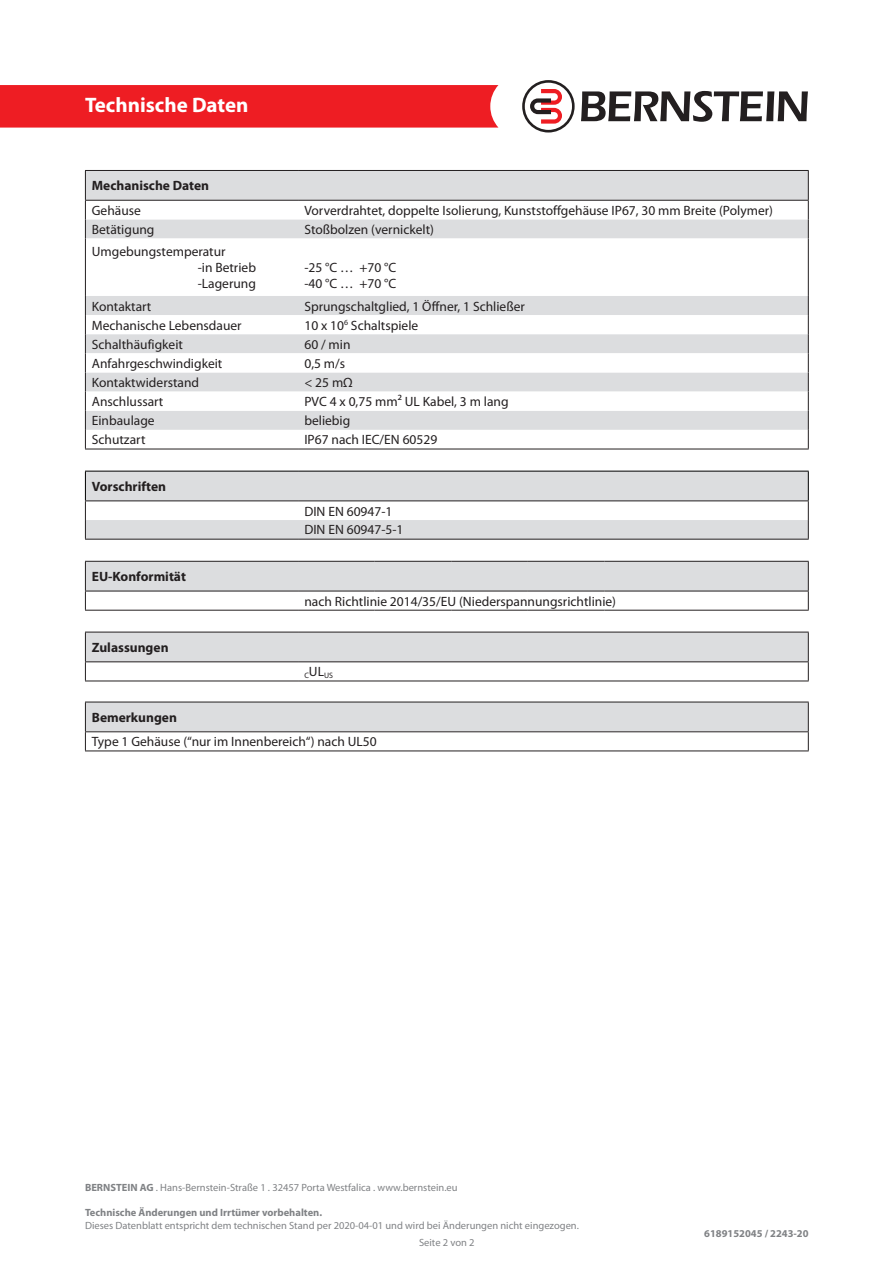
<style>
.page{position:relative;width:893px;height:1263px;background:#fff}
.page>*{position:absolute;margin:0;border:0;box-sizing:border-box;transform-origin:0 0}
.t1{font:700 21px "Myriad Pro";color:#fff}
.t2{font:13.5px "Myriad Pro";color:#231f20}
.t3{font:700 13.5px "Myriad Pro";color:#231f20}
.t4{font:10.5px "Myriad Pro";color:#808285}
.t5{font:700 10.5px "Myriad Pro";color:#808285}
.t6{font:7.8px "Myriad Pro";color:#231f20}
.s1{font-weight:700}
</style>
<div class="page">
<div style="left:0;top:85px;width:498px;height:43px;background:#ee1d23"></div>
<svg style="left:581px;top:91px;width:227px;height:31px"></svg>
<svg style="left:522px;top:80px;width:53px;height:53px"></svg>
<div style="left:86px;top:171px;width:722px;height:29px;background:#dcdddf"></div>
<svg style="left:86px;top:201px;width:722px;height:248px"></svg>
<svg style="left:85px;top:171px;width:1px;height:67px"></svg>
<svg style="left:808px;top:171px;width:1px;height:67px"></svg>
<hr style="left:85px;top:238px;width:1px;height:58px;background:#231f20">
<hr style="left:808px;top:238px;width:1px;height:58px;background:#231f20">
<svg style="left:85px;top:296px;width:1px;height:153px"></svg>
<svg style="left:808px;top:296px;width:1px;height:153px"></svg>
<hr style="left:85px;top:449px;width:213px;height:1px;background:#231f20">
<hr style="left:298px;top:449px;width:511px;height:1px;background:#231f20">
<hr style="left:85px;top:170px;width:213px;height:1px;background:#231f20">
<hr style="left:298px;top:170px;width:511px;height:1px;background:#231f20">
<hr style="left:85px;top:200px;width:213px;height:1px;background:#231f20">
<hr style="left:298px;top:200px;width:511px;height:1px;background:#231f20">
<svg style="left:85px;top:471px;width:724px;height:68px"></svg>
<hr style="left:85px;top:539px;width:213px;height:1px;background:#231f20">
<hr style="left:298px;top:539px;width:511px;height:1px;background:#231f20">
<svg style="left:85px;top:562px;width:724px;height:48px"></svg>
<hr style="left:85px;top:561px;width:213px;height:1px;background:#231f20">
<hr style="left:298px;top:561px;width:77px;height:1px;background:#231f20">
<hr style="left:375px;top:561px;width:76px;height:1px;background:#231f20">
<hr style="left:451px;top:561px;width:77px;height:1px;background:#231f20">
<hr style="left:528px;top:561px;width:76px;height:1px;background:#231f20">
<hr style="left:604px;top:561px;width:205px;height:1px;background:#231f20">
<hr style="left:85px;top:591px;width:213px;height:1px;background:#231f20">
<hr style="left:298px;top:591px;width:77px;height:1px;background:#231f20">
<hr style="left:375px;top:591px;width:76px;height:1px;background:#231f20">
<hr style="left:451px;top:591px;width:77px;height:1px;background:#231f20">
<hr style="left:528px;top:591px;width:76px;height:1px;background:#231f20">
<hr style="left:604px;top:591px;width:205px;height:1px;background:#231f20">
<hr style="left:85px;top:610px;width:213px;height:1px;background:#231f20">
<hr style="left:298px;top:610px;width:77px;height:1px;background:#231f20">
<hr style="left:375px;top:610px;width:76px;height:1px;background:#231f20">
<hr style="left:451px;top:610px;width:77px;height:1px;background:#231f20">
<hr style="left:528px;top:610px;width:76px;height:1px;background:#231f20">
<hr style="left:604px;top:610px;width:205px;height:1px;background:#231f20">
<svg style="left:85px;top:632px;width:724px;height:49px"></svg>
<hr style="left:85px;top:681px;width:213px;height:1px;background:#231f20">
<hr style="left:298px;top:681px;width:511px;height:1px;background:#231f20">
<div style="left:85px;top:702px;width:723px;height:30px;background:#dcdddf"></div>
<hr style="left:85px;top:731px;width:724px;height:1px;background:#231f20">
<hr style="left:85px;top:702px;width:724px;height:1px;background:#231f20">
<svg style="left:85px;top:702px;width:1px;height:48px"></svg>
<svg style="left:808px;top:702px;width:1px;height:48px"></svg>
<hr style="left:85px;top:750px;width:724px;height:1px;background:#231f20">
<h1 class="t1" style="left:85px;top:91px;width:165px">Technische Daten</h1>
<p class="t3" style="left:92px;top:177px;width:119px">Mechanische Daten</p>
<p class="t2" style="left:92px;top:202px;width:51px">Gehäuse</p>
<p class="t2" style="left:304px;top:202px;width:470px">Vorverdrahtet, doppelte Isolierung, Kunststoffgehäuse IP67, 30 mm Breite (Polymer)</p>
<p class="t2" style="left:92px;top:221px;width:64px">Betätigung</p>
<p class="t2" style="left:304px;top:221px;width:131px">Stoßbolzen (vernickelt)</p>
<p class="t2" style="left:92px;top:243px;width:135px">Umgebungstemperatur</p>
<p class="t2" style="left:198px;top:259px;width:60px">-in Betrieb</p>
<p class="t2" style="left:198px;top:276px;width:60px">-Lagerung</p>
<p class="t2" style="left:304px;top:259px;width:93px">-25 °C … +70 °C</p>
<p class="t2" style="left:304px;top:276px;width:93px">-40 °C … +70 °C</p>
<p class="t2" style="left:92px;top:298px;width:61px">Kontaktart</p>
<p class="t2" style="left:304px;top:298px;width:222px">Sprungschaltglied, 1 Öffner, 1 Schließer</p>
<p class="t2" style="left:92px;top:317px;width:151px">Mechanische Lebensdauer</p>
<p class="t2" style="left:304px;top:317px;width:115px">10 x 10<sup>6</sup> Schaltspiele</p>
<p class="t2" style="left:92px;top:336px;width:93px">Schalthäufigkeit</p>
<p class="t2" style="left:304px;top:336px;width:48px">60 / min</p>
<p class="t2" style="left:92px;top:355px;width:132px">Anfahrgeschwindigkeit</p>
<p class="t2" style="left:304px;top:355px;width:42px">0,5 m/s</p>
<p class="t2" style="left:92px;top:374px;width:109px">Kontaktwiderstand</p>
<p class="t2" style="left:304px;top:374px;width:50px">&lt; 25 mΩ</p>
<p class="t2" style="left:92px;top:393px;width:73px">Anschlussart</p>
<p class="t2" style="left:304px;top:393px;width:206px">PVC 4 x 0,75 mm² UL Kabel, 3 m lang</p>
<p class="t2" style="left:92px;top:412px;width:64px">Einbaulage</p>
<p class="t2" style="left:304px;top:412px;width:47px">beliebig</p>
<p class="t2" style="left:92px;top:431px;width:55px">Schutzart</p>
<p class="t2" style="left:304px;top:431px;width:134px">IP67 nach IEC/EN 60529</p>
<p class="t3" style="left:92px;top:478px;width:76px">Vorschriften</p>
<p class="t2" style="left:304px;top:503px;width:90px">DIN EN 60947-1</p>
<p class="t2" style="left:304px;top:522px;width:101px">DIN EN 60947-5-1</p>
<p class="t3" style="left:92px;top:568px;width:96px">EU-Konformität</p>
<p class="t2" style="left:304px;top:593px;width:313px">nach Richtlinie 2014/35/EU (Niederspannungsrichtlinie)</p>
<p class="t3" style="left:92px;top:639px;width:78px">Zulassungen</p>
<p class="t6" style="left:304px;top:670px;width:30px">C<sup>UL</sup>US</p>
<p class="t3" style="left:92px;top:709px;width:87px">Bemerkungen</p>
<p class="t2" style="left:92px;top:733px;width:286px">Type 1 Gehäuse (“nur im Innenbereich“) nach UL50</p>
<p class="t4" style="left:85px;top:1181px;width:374px"><span class="s1">BERNSTEIN AG</span> . Hans-Bernstein-Straße 1 . 32457 Porta Westfalica . www.bernstein.eu</p>
<p class="t5" style="left:85px;top:1206px;width:239px">Technische Änderungen und Irrtümer vorbehalten.</p>
<p class="t4" style="left:85px;top:1219px;width:495px">Dieses Datenblatt entspricht dem technischen Stand per 2020-04-01 und wird bei Änderungen nicht eingezogen.</p>
<p class="t4" style="left:419px;top:1236px;width:57px">Seite 2 von 2</p>
<p class="t5" style="left:704px;top:1227px;width:106px">6189152045 / 2243-20</p>
</div>
